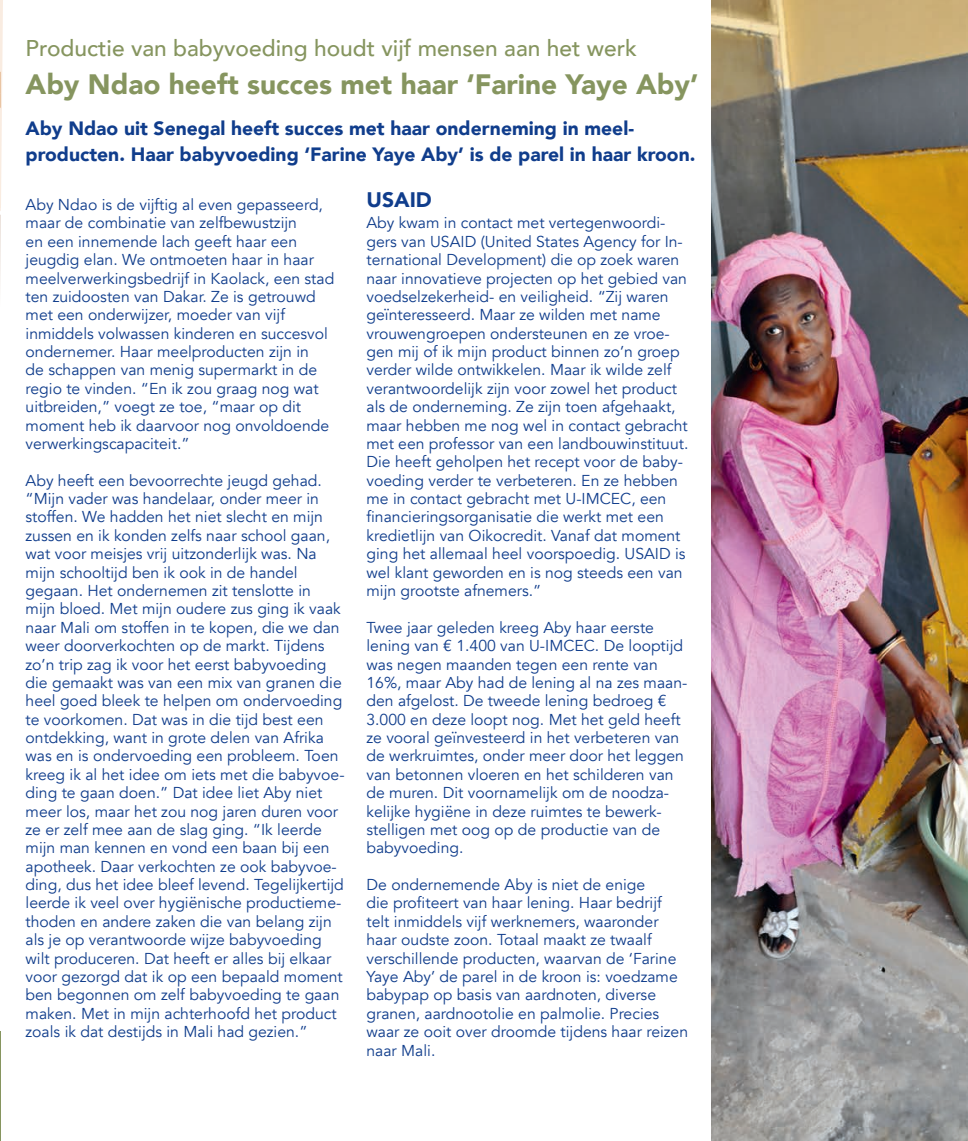
<style>
.page{position:relative;width:968px;height:1141px;background:#fff}
.page>*{position:absolute;margin:0;border:0;box-sizing:border-box;transform-origin:0 0}
.t1{font:900 28px "Avenir";color:#86955f}
.t2{font:500 22.75px "Avenir";color:#86955f}
.t3{font:900 21px "Avenir";color:#103d8c}
.t4{font:900 19.25px "Avenir";color:#103d8c}
.t5{font:15.75px/18.4px "Avenir";color:#103d8c}
</style>
<div class="page">
<hr style="left:0;top:1031px;width:1px;height:110px;background:#86955f">
<img style="left:711px;top:0;width:256px;height:1141px">
<svg style="left:0;top:0;width:3px;height:282px"></svg>
<p class="t2" style="left:26px;top:28px;width:613px">Productie van babyvoeding houdt vijf mensen aan het werk</p>
<p class="t1" style="left:26px;top:60px;width:674px">Aby Ndao heeft succes met haar ‘Farine Yaye Aby’</p>
<p class="t4" style="left:26px;top:111px;width:610px">Aby Ndao uit Senegal heeft succes met haar onderneming in meel-</p>
<p class="t4" style="left:26px;top:138px;width:671px">producten. Haar babyvoeding ‘Farine Yaye Aby’ is de parel in haar kroon.</p>
<p class="t5" style="left:26px;top:196px;width:310px">Aby Ndao is de vijftig al even gepasseerd, maar de combinatie van zelfbewustzijn<br>en een innemende lach geeft haar een jeugdig elan. We ontmoeten haar in haar meelverwerkingsbedrijf in Kaolack, een stad ten zuidoosten van Dakar. Ze is getrouwd met een onderwijzer, moeder van vijf inmiddels volwassen kinderen en succesvol ondernemer. Haar meelproducten zijn in<br>de schappen van menig supermarkt in de regio te vinden. “En ik zou graag nog wat uitbreiden,” voegt ze toe, “maar op dit moment heb ik daarvoor nog onvoldoende verwerkingscapaciteit.”</p>
<p class="t5" style="left:26px;top:471px;width:320px">Aby heeft een bevoorrechte jeugd gehad. “Mijn vader was handelaar, onder meer in stoffen. We hadden het niet slecht en mijn zussen en ik konden zelfs naar school gaan, wat voor meisjes vrij uitzonderlijk was. Na mijn schooltijd ben ik ook in de handel gegaan. Het ondernemen zit tenslotte in mijn bloed. Met mijn oudere zus ging ik vaak naar Mali om stoffen in te kopen, die we dan weer doorverkochten op de markt. Tijdens zo’n trip zag ik voor het eerst babyvoeding die gemaakt was van een mix van granen die heel goed bleek te helpen om ondervoeding te voorkomen. Dat was in die tijd best een ontdekking, want in grote delen van Afrika was en is ondervoeding een probleem. Toen kreeg ik al het idee om iets met die babyvoe&shy;ding te gaan doen.” Dat idee liet Aby niet meer los, maar het zou nog jaren duren voor ze er zelf mee aan de slag ging. “Ik leerde mijn man kennen en vond een baan bij een apotheek. Daar verkochten ze ook babyvoe&shy;ding, dus het idee bleef levend. Tegelijkertijd leerde ik veel over hygiënische productieme&shy;thoden en andere zaken die van belang zijn als je op verantwoorde wijze babyvoeding wilt produceren. Dat heeft er alles bij elkaar voor gezorgd dat ik op een bepaald moment ben begonnen om zelf babyvoeding te gaan maken. Met in mijn achterhoofd het product zoals ik dat destijds in Mali had gezien.”</p>
<p class="t3" style="left:366px;top:181px;width:67px">USAID</p>
<p class="t5" style="left:366px;top:214px;width:323px">Aby kwam in contact met vertegenwoordi&shy;gers van USAID (United States Agency for In&shy;ternational Development) die op zoek waren naar innovatieve projecten op het gebied van voedselzekerheid- en veiligheid. “Zij waren geïnteresseerd. Maar ze wilden met name vrouwengroepen ondersteunen en ze vroe&shy;gen mij of ik mijn product binnen zo’n groep verder wilde ontwikkelen. Maar ik wilde zelf verantwoordelijk zijn voor zowel het product als de onderneming. Ze zijn toen afgehaakt, maar hebben me nog wel in contact gebracht met een professor van een landbouwinstituut.<br>Die heeft geholpen het recept voor de baby&shy;voeding verder te verbeteren. En ze hebben me in contact gebracht met U-IMCEC, een financieringsorganisatie die werkt met een kredietlijn van Oikocredit. Vanaf dat moment ging het allemaal heel voorspoedig. USAID is wel klant geworden en is nog steeds een van mijn grootste afnemers.”</p>
<p class="t5" style="left:366px;top:618px;width:322px">Twee jaar geleden kreeg Aby haar eerste lening van € 1.400 van U-IMCEC. De looptijd was negen maanden tegen een rente van 16%, maar Aby had de lening al na zes maan&shy;den afgelost. De tweede lening bedroeg € 3.000 en deze loopt nog. Met het geld heeft ze vooral geïnvesteerd in het verbeteren van de werkruimtes, onder meer door het leggen van betonnen vloeren en het schilderen van de muren. Dit voornamelijk om de noodza&shy;kelijke hygiëne in deze ruimtes te bewerk&shy;stelligen met oog op de productie van de babyvoeding.</p>
<p class="t5" style="left:366px;top:876px;width:323px">De ondernemende Aby is niet de enige<br>die profiteert van haar lening. Haar bedrijf telt inmiddels vijf werknemers, waaronder haar oudste zoon. Totaal maakt ze twaalf verschillende producten, waarvan de ‘Farine Yaye Aby’ de parel in de kroon is: voedzame babypap op basis van aardnoten, diverse granen, aardnootolie en palmolie. Precies waar ze ooit over droomde tijdens haar reizen naar Mali.</p>
</div>
